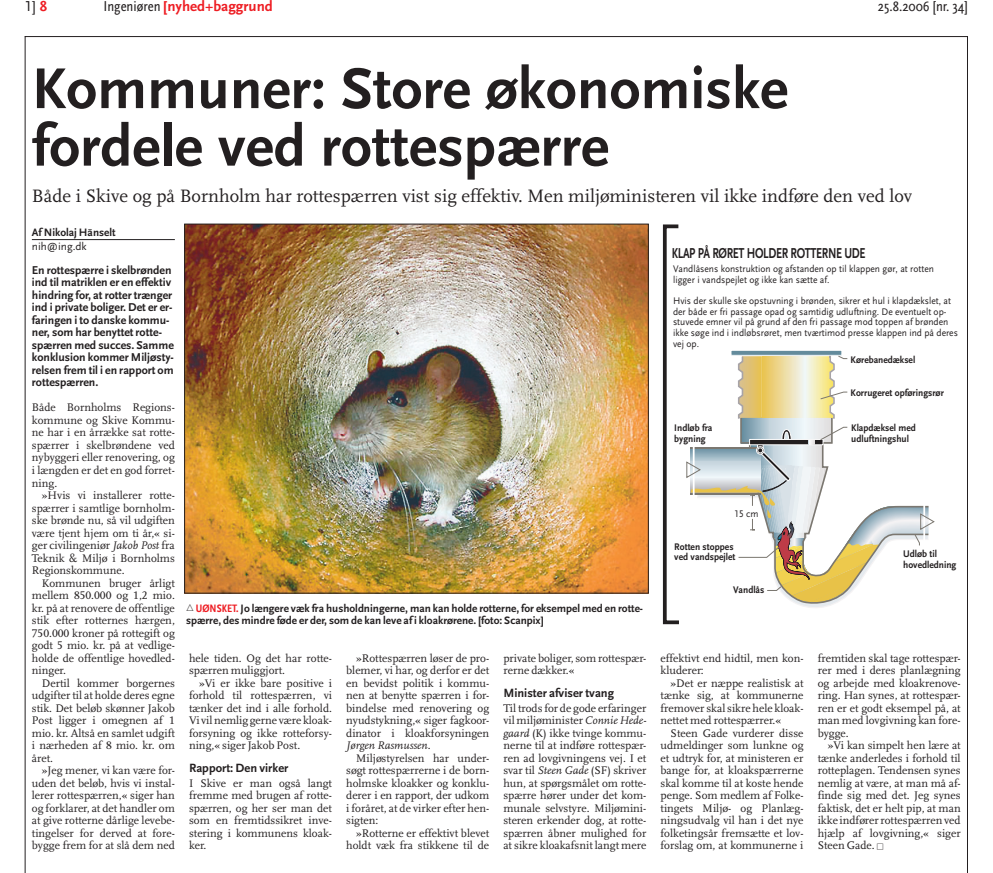
<style>
.page{position:relative;width:993px;height:873px;background:#fff}
.page>*{position:absolute;margin:0;border:0;box-sizing:border-box;transform-origin:0 0}
.t1{font:700 60px/57.5px "Scala Sans LF";color:#231f20}
.t2{font:18.75px "Scala LF";color:#231f20}
.t3{font:700 15px "Scala Sans LF";letter-spacing:-.025em;color:#231f20;scale:.74 1}
.t4{font:700 15px "Scala Sans LF";color:#ee1d23}
.t5{font:15px "Scala Sans Regular Con";color:#231f20}
.t6{font:15px "Scala Sans LF";color:#231f20}
.t7{font:700 12.5px "Scala Sans LF";color:#231f20}
.t8{font:700 11.88px/12.5px "Scala Sans LF";color:#231f20}
.t9{font:11.5px/12.5px "Scala LF";color:#231f20;text-align:justify}
.t10{font:700 11.25px/12.5px "Scala Sans LF";color:#231f20}
.t11{font:11.25px "Scala Sans LF";color:#231f20}
.t12{font:10px/10.6px "Scala Sans LF";color:#231f20;scale:.95 1}
.t13{font:700 10px/10.6px "Scala Sans LF";color:#231f20;scale:.95 1}
.s1{font-weight:700;color:#ee1d23}
.s2{font-family:"Scala Sans Regular Con";font-weight:400;color:#231f20}
.s3{font-style:italic}
.s4{font-family:"Mathematical Pi Six";font-weight:400;font-size:9.38px}
.s5{font-family:"Scala Sans Bold Con";font-weight:400;color:#ee1d23}
</style>
<div class="page">
<hr style="left:25px;top:36px;width:942px;height:1px;background:#231f20">
<hr style="left:25px;top:36px;width:1px;height:836px;background:#231f20">
<hr style="left:967px;top:36px;width:1px;height:836px;background:#231f20">
<hr style="left:25px;top:872px;width:942px;height:1px;background:#231f20">
<hr style="left:32px;top:239px;width:143px;height:1px;background:#231f20">
<img style="left:186px;top:226px;width:460px;height:365px">
<div style="left:731px;top:350px;width:110px;height:5px;background:#638b9c"></div>
<div style="left:731px;top:350px;width:111px;height:5px;border:1px solid #fff"></div>
<svg style="left:780px;top:591px;width:72px;height:17px"></svg>
<svg style="left:686px;top:355px;width:248px;height:236px"></svg>
<svg style="left:662px;top:224px;width:17px;height:401px"></svg>
<h3 class="t6" style="left:25px;top:1px;width:24px">1] <span class="s1">8</span></h3>
<h3 class="t4" style="left:103px;top:1px;width:171px"><span class="s2">Ingeniøren</span> [nyhed+baggrund</h3>
<h3 class="t5" style="left:877px;top:-3px;width:91px">25.8.2006 [nr. 34]</h3>
<h1 class="t1" style="left:32px;top:65px;width:757px">Kommuner: Store økonomiske fordele ved rottespærre</h1>
<h2 class="t2" style="left:32px;top:188px;width:881px">Både i Skive og på Bornholm har rottespærren vist sig effektiv. Men miljøministeren vil ikke indføre den ved lov</h2>
<p class="t10" style="left:32px;top:227px;width:85px">Af Nikolaj Hänselt</p>
<p class="t11" style="left:32px;top:242px;width:56px">nih@ing.dk</p>
<p class="t8" style="left:32px;top:265px;width:143px">En rottespærre i skelbrønden ind til matriklen er en effektiv hindring for, at rotter trænger ind i private boliger. Det er er&shy;faringen i to danske kommu&shy;ner, som har benyttet rotte&shy;spærren med succes. Samme konklusion kommer Miljøsty&shy;relsen frem til i en rapport om rottespærren.</p>
<p class="t9" style="left:32px;top:402px;width:144px">Både Bornholms Regions&shy;kommune og Skive Kommu&shy;ne har i en årrække sat rotte&shy;spærrer i skelbrøndene ved nybyggeri eller renovering, og i længden er det en god forret&shy;ning.</p>
<p class="t9" style="left:32px;top:490px;width:144px;text-indent:10px">»Hvis vi installerer rotte&shy;spærrer i samtlige bornholm&shy;ske brønde nu, så vil udgiften være tjent hjem om ti år,« si&shy;ger civilingeniør <span class="s3">Jakob Post</span> fra Teknik &amp; Miljø i Bornholms Regionskommune.</p>
<p class="t9" style="left:32px;top:577px;width:144px;text-indent:10px">Kommunen bruger årligt mellem 850.000 og 1,2 mio. kr. på at renovere de offentlige stik efter rotternes hærgen, 750.000 kroner på rottegift og godt 5 mio. kr. på at vedlige&shy;holde de offentlige hovedled&shy;ninger.</p>
<p class="t9" style="left:32px;top:677px;width:144px;text-indent:10px">Dertil kommer borgernes udgifter til at holde deres egne stik. Det beløb skønner Jakob Post ligger i omegnen af 1 mio. kr. Altså en samlet udgift i nærheden af 8 mio. kr. om året.</p>
<p class="t9" style="left:32px;top:765px;width:144px;text-indent:10px">»Jeg mener, vi kan være for&shy;uden det beløb, hvis vi instal&shy;lerer rottespærren,« siger han og forklarer, at det handler om at give rotterne dårlige levebe&shy;tingelser for derved at fore&shy;bygge frem for at slå dem ned</p>
<p class="t10" style="left:186px;top:602px;width:458px"><span class="s4">-</span> <span class="s5">UØNSKET.</span> Jo længere væk fra husholdningerne, man kan holde rotterne, for eksempel med en rotte&shy;spærre, des mindre føde er der, som de kan leve af i kloakrørene. [foto: Scanpix]</p>
<p class="t9" style="left:189px;top:652px;width:144px">hele tiden. Og det har rotte&shy;spærren muliggjort.</p>
<p class="t9" style="left:189px;top:677px;width:144px;text-indent:10px">»Vi er ikke bare positive i forhold til rottespærren, vi tænker det ind i alle forhold.<br>Vi vil nemlig gerne være kloak&shy;forsyning og ikke rotteforsy&shy;ning,« siger Jakob Post.</p>
<p class="t7" style="left:189px;top:762px;width:101px">Rapport: Den virker</p>
<p class="t9" style="left:189px;top:777px;width:144px">I Skive er man også langt fremme med brugen af rotte&shy;spærren, og her ser man det som en fremtidssikret inve&shy;stering i kommunens kloak&shy;ker.</p>
<p class="t9" style="left:346px;top:652px;width:144px;text-indent:10px">»Rottespærren løser de pro&shy;blemer, vi har, og derfor er det en bevidst politik i kommu&shy;nen at benytte spærren i for&shy;bindelse med renovering og nyudstykning,« siger fagkoor&shy;dinator i kloakforsyningen <span class="s3">Jørgen Rasmussen</span>.</p>
<p class="t9" style="left:346px;top:752px;width:144px;text-indent:10px">Miljøstyrelsen har under&shy;søgt rottespærrerne i de born&shy;holmske kloakker og konklu&shy;derer i en rapport, der udkom i foråret, at de virker efter hen&shy;sigten:</p>
<p class="t9" style="left:346px;top:827px;width:144px;text-align:right">»Rotterne er effektivt blevet holdt væk fra stikkene til de</p>
<p class="t9" style="left:503px;top:652px;width:144px">private boliger, som rottespær&shy;rerne dækker.«</p>
<p class="t7" style="left:503px;top:687px;width:112px">Minister afviser tvang</p>
<p class="t9" style="left:503px;top:702px;width:144px">Til trods for de gode erfaringer vil miljøminister <span class="s3">Connie Hede&shy;gaard</span> (K) ikke tvinge kommu&shy;nerne til at indføre rottespær&shy;ren ad lovgivningens vej. I et svar til <span class="s3">Steen Gade</span> (SF) skriver hun, at spørgsmålet om rotte&shy;spærre hører under det kom&shy;munale selvstyre. Miljømini&shy;steren erkender dog, at rotte&shy;spærren åbner mulighed for at sikre kloakafsnit langt mere</p>
<h3 class="t3" style="left:671px;top:247px;width:263px">KLAP PÅ RØRET HOLDER ROTTERNE UDE</h3>
<p class="t12" style="left:673px;top:264px;width:276px">Vandlåsens konstruktion og afstanden op til klappen gør, at rotten ligger i vandspejlet og ikke kan sætte af.</p>
<p class="t12" style="left:673px;top:296px;width:301px">Hvis der skulle ske opstuvning i brønden, sikrer et hul i klapdækslet, at der både er fri passage opad og samtidig udluftning. De eventuelt op&shy;stuvede emner vil på grund af den fri passage mod toppen af brønden ikke søge ind i indløbsrøret, men tværtimod presse klappen ind på deres vej op.</p>
<p class="t13" style="left:850px;top:355px;width:70px">Kørebanedæksel</p>
<p class="t13" style="left:674px;top:423px;width:42px">Indløb fra bygning</p>
<p class="t13" style="left:850px;top:388px;width:100px">Korrugeret opføringsrør</p>
<p class="t13" style="left:851px;top:423px;width:69px">Klapdæksel med udluftningshul</p>
<p class="t12" style="left:734px;top:509px;width:27px">15 cm</p>
<p class="t13" style="left:674px;top:542px;width:66px">Rotten stoppes ved vandspejlet</p>
<p class="t13" style="left:733px;top:585px;width:34px">Vandlås</p>
<p class="t13" style="left:903px;top:549px;width:58px">Udløb til hovedledning</p>
<p class="t9" style="left:660px;top:652px;width:144px">effektivt end hidtil, men kon&shy;kluderer:</p>
<p class="t9" style="left:660px;top:677px;width:144px;text-indent:10px">»Det er næppe realistisk at tænke sig, at kommunerne fremover skal sikre hele kloak&shy;nettet med rottespærrer.«</p>
<p class="t9" style="left:660px;top:727px;width:144px;text-indent:10px">Steen Gade vurderer disse udmeldinger som lunkne og et udtryk for, at ministeren er bange for, at kloakspærrerne skal komme til at koste hende penge. Som medlem af Folke&shy;tingets Miljø- og Planlæg&shy;ningsudvalg vil han i det nye folketingsår fremsætte et lov&shy;forslag om, at kommunerne i</p>
<p class="t9" style="left:817px;top:652px;width:144px">fremtiden skal tage rottespær&shy;rer med i deres planlægning og arbejde med kloakrenove&shy;ring. Han synes, at rottespær&shy;ren er et godt eksempel på, at man med lovgivning kan fore&shy;bygge.</p>
<p class="t9" style="left:817px;top:740px;width:144px;text-indent:10px">»Vi kan simpelt hen lære at tænke anderledes i forhold til rotteplagen. Tendensen synes nemlig at være, at man må af&shy;finde sig med det. Jeg synes faktisk, det er helt pip, at man ikke indfører rottespærren ved hjælp af lovgivning,« siger Steen Gade.</p>
</div>
